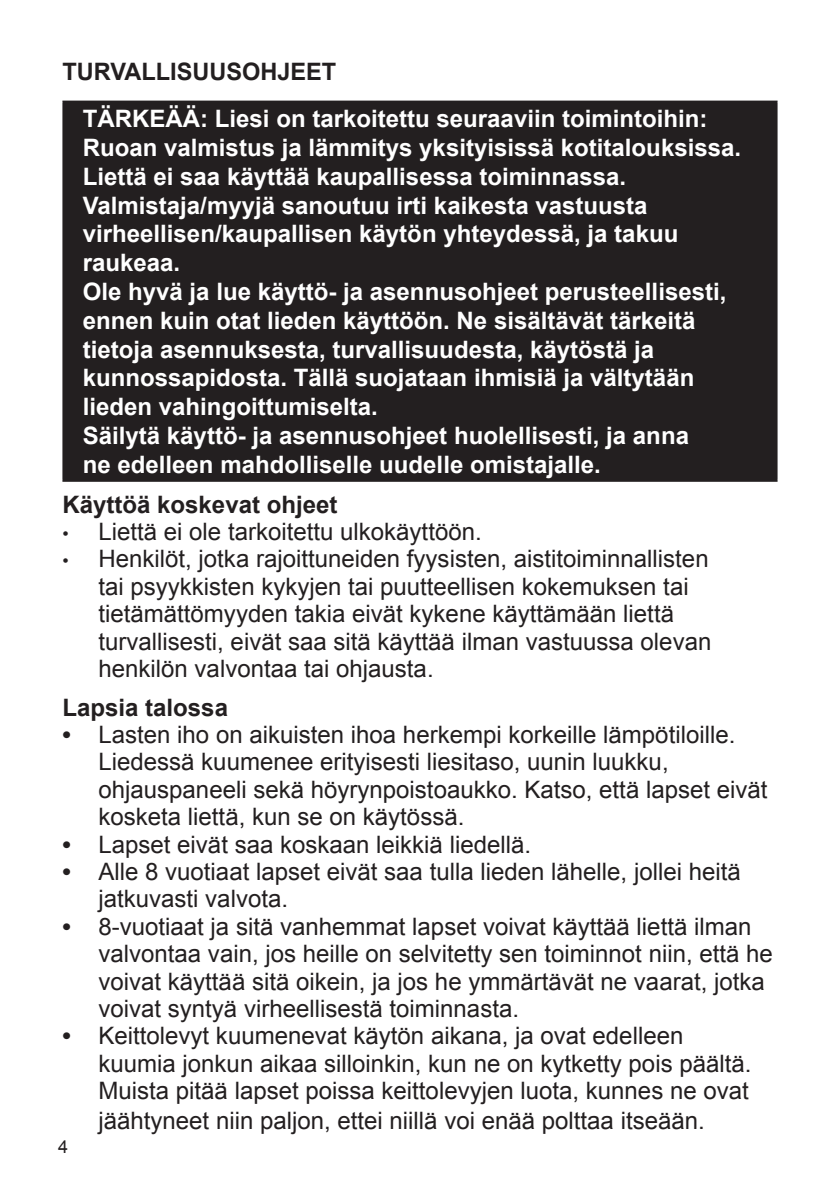
<style>
.page{position:relative;width:840px;height:1191px;background:#fff}
.page>*{position:absolute;margin:0;border:0;box-sizing:border-box;transform-origin:0 0}
.t1{font:24px/27.4px "Arial";color:#231f20}
.CLASSIC{font:700 24px/28.8px "Arial";color:#fff}
.CLASSIC-2{font:700 24px "Arial";color:#231f20}
.t2{font:18px "Arial";color:#231f20}
.s1{font-size:18px}
.s2{font-weight:700}
</style>
<div class="page">
<div style="left:63px;top:102px;width:713px;height:379px;background:#231f20"></div>
<hr style="left:62px;top:101px;width:715px;height:2px;background:#231f20">
<hr style="left:62px;top:103px;width:2px;height:377px;background:#231f20">
<hr style="left:775px;top:103px;width:2px;height:377px;background:#231f20">
<hr style="left:62px;top:480px;width:715px;height:2px;background:#231f20">
<p class="CLASSIC-2" style="left:62px;top:55px;width:275px">TURVALLISUUSOHJEET</p>
<p class="CLASSIC" style="left:83px;top:105px;width:626px">TÄRKEÄÄ: Liesi on tarkoitettu seuraaviin toimintoihin:</p>
<p class="CLASSIC" style="left:83px;top:134px;width:659px">Ruoan valmistus ja lämmitys yksityisissä kotitalouksissa.</p>
<p class="CLASSIC" style="left:83px;top:163px;width:544px">Liettä ei saa käyttää kaupallisessa toiminnassa.</p>
<p class="CLASSIC" style="left:83px;top:191px;width:596px">Valmistaja/myyjä sanoutuu irti kaikesta vastuusta virheellisen/kaupallisen käytön yhteydessä, ja takuu raukeaa.</p>
<p class="CLASSIC" style="left:83px;top:278px;width:644px">Ole hyvä ja lue käyttö- ja asennusohjeet perusteellisesti,</p>
<p class="CLASSIC" style="left:83px;top:307px;width:614px">ennen kuin otat lieden käyttöön. Ne sisältävät tärkeitä tietoja asennuksesta, turvallisuudesta, käytöstä ja</p>
<p class="CLASSIC" style="left:83px;top:364px;width:612px">kunnossapidosta. Tällä suojataan ihmisiä ja vältytään</p>
<p class="CLASSIC" style="left:83px;top:393px;width:296px">lieden vahingoittumiselta.</p>
<p class="CLASSIC" style="left:83px;top:422px;width:607px">Säilytä käyttö- ja asennusohjeet huolellisesti, ja anna</p>
<p class="CLASSIC" style="left:83px;top:451px;width:519px">ne edelleen mahdolliselle uudelle omistajalle.</p>
<p class="CLASSIC-2" style="left:62px;top:488px;width:276px">Käyttöä koskevat ohjeet</p>
<p class="t1" style="left:62px;top:518px;width:420px"><span class="s1">•</span> Liettä ei ole tarkoitettu ulkokäyttöön.</p>
<p class="t1" style="left:98px;top:545px;width:614px;text-indent:-36px"><span class="s1">•</span> Henkilöt, jotka rajoittuneiden fyysisten, aistitoiminnallisten tai psyykkisten kykyjen tai puutteellisen kokemuksen tai tietämättömyyden takia eivät kykene käyttämään liettä turvallisesti, eivät saa sitä käyttää ilman vastuussa olevan henkilön valvontaa tai ohjausta.</p>
<p class="CLASSIC-2" style="left:62px;top:691px;width:167px">Lapsia talossa</p>
<p class="t1" style="left:98px;top:721px;width:670px;text-indent:-36px"><span class="s2">•</span> Lasten iho on aikuisten ihoa herkempi korkeille lämpötiloille.<br>Liedessä kuumenee erityisesti liesitaso, uunin luukku, ohjauspaneeli sekä höyrynpoistoaukko. Katso, että lapset eivät kosketa liettä, kun se on käytössä.</p>
<p class="t1" style="left:62px;top:830px;width:470px"><span class="s2">•</span> Lapset eivät saa koskaan leikkiä liedellä.</p>
<p class="t1" style="left:98px;top:858px;width:643px;text-indent:-36px"><span class="s2">•</span> Alle 8 vuotiaat lapset eivät saa tulla lieden lähelle, jollei heitä jatkuvasti valvota.</p>
<p class="t1" style="left:98px;top:913px;width:675px;text-indent:-36px"><span class="s2">•</span> 8-vuotiaat ja sitä vanhemmat lapset voivat käyttää liettä ilman valvontaa vain, jos heille on selvitetty sen toiminnot niin, että he voivat käyttää sitä oikein, ja jos he ymmärtävät ne vaarat, jotka voivat syntyä virheellisestä toiminnasta.</p>
<p class="t1" style="left:98px;top:1022px;width:654px;line-height:28px;text-indent:-36px"><span class="s2">•</span> Keittolevyt kuumenevat käytön aikana, ja ovat edelleen kuumia jonkun aikaa silloinkin, kun ne on kytketty pois päältä.<br>Muista pitää lapset poissa keittolevyjen luota, kunnes ne ovat jäähtyneet niin paljon, ettei niillä voi enää polttaa itseään.</p>
<p class="t2" style="left:58px;top:1134px;width:12px">4</p>
</div>
